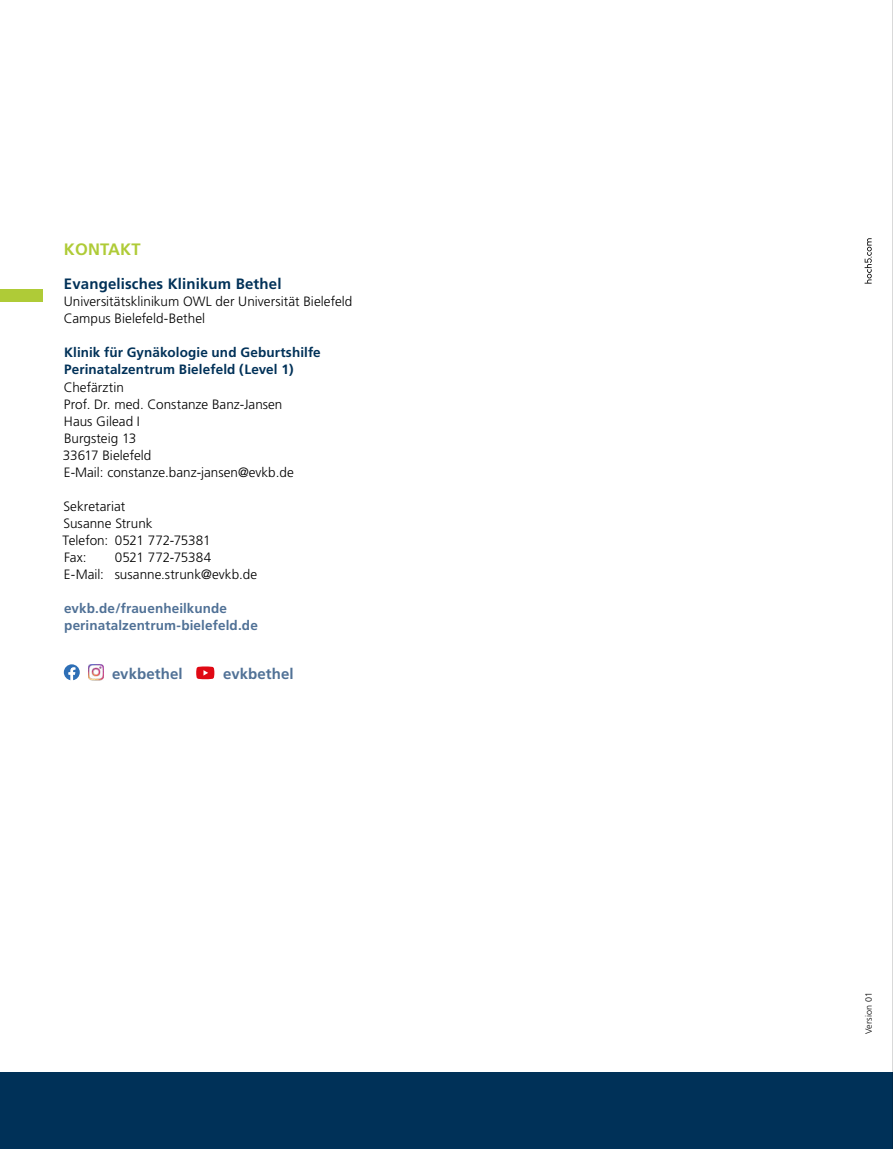
<style>
.page{position:relative;width:893px;height:1149px;background:#fff}
.page>*{position:absolute;margin:0;border:0;box-sizing:border-box;transform-origin:0 0}
.t1{font:700 16.5px "Frutiger";letter-spacing:.01em;color:#afcb37}
.t2{font:700 15px "Frutiger";letter-spacing:.01em;color:#003158}
.t3{font:700 15px "Frutiger";letter-spacing:.005em;color:#507196}
.t4{font:300 13.5px/17px "Frutiger LT";color:#000}
.t5{font:700 13.5px/17px "Frutiger";letter-spacing:.01em;color:#003158}
.t6{font:700 13.5px/17px "Frutiger";letter-spacing:.01em;color:#507196}
.t7{font:300 13.5px "Frutiger";color:#000}
.t8{font:300 9px "Frutiger LT";letter-spacing:.015em;color:#000}
</style>
<div class="page">
<svg style="left:865px;top:238px;width:7px;height:45px"></svg>
<div style="left:0;top:1071px;width:893px;height:77px;background:#003158"></div>
<div style="left:0;top:289px;width:43px;height:13px;background:#afcb37"></div>
<svg style="left:64px;top:664px;width:16px;height:16px"></svg>
<img style="left:88px;top:664px;width:16px;height:16px">
<svg style="left:196px;top:666px;width:18px;height:13px"></svg>
<svg style="left:892px;top:0;width:1px;height:1148px"></svg>
<p class="t1" style="left:64px;top:240px;width:78px">KONTAKT</p>
<p class="t2" style="left:64px;top:275px;width:219px">Evangelisches Klinikum Bethel</p>
<p class="t4" style="left:64px;top:293px;width:290px">Universitätsklinikum OWL der Universität Bielefeld<br>Campus Bielefeld-Bethel</p>
<p class="t5" style="left:64px;top:344px;width:258px">Klinik für Gynäkologie und Geburtshilfe<br>Perinatalzentrum Bielefeld (Level 1)</p>
<p class="t4" style="left:63px;top:378px;width:221px">Chefärztin<br>Prof. Dr. med. Constanze Banz-Jansen<br>Haus Gilead I<br>Burgsteig 13<br>33617 Bielefeld</p>
<p class="t7" style="left:64px;top:464px;width:231px">E-Mail: constanze.banz-jansen@evkb.de</p>
<p class="t4" style="left:63px;top:497px;width:149px">Sekretariat<br>Susanne Strunk<br>Telefon: 0521 772-75381<br>Fax:</p>
<p class="t4" style="left:64px;top:548px;width:195px;text-align:center">0521 772-75384<br>E-Mail: susanne.strunk@evkb.de</p>
<p class="t6" style="left:64px;top:599px;width:195px">evkb.de/frauenheilkunde perinatalzentrum-bielefeld.de</p>
<p class="t3" style="left:112px;top:664px;width:72px">evkbethel</p>
<p class="t3" style="left:223px;top:664px;width:72px">evkbethel</p>
<p class="t8" style="left:863px;top:1033px;width:43px;rotate:-90deg">Version 01</p>
</div>
